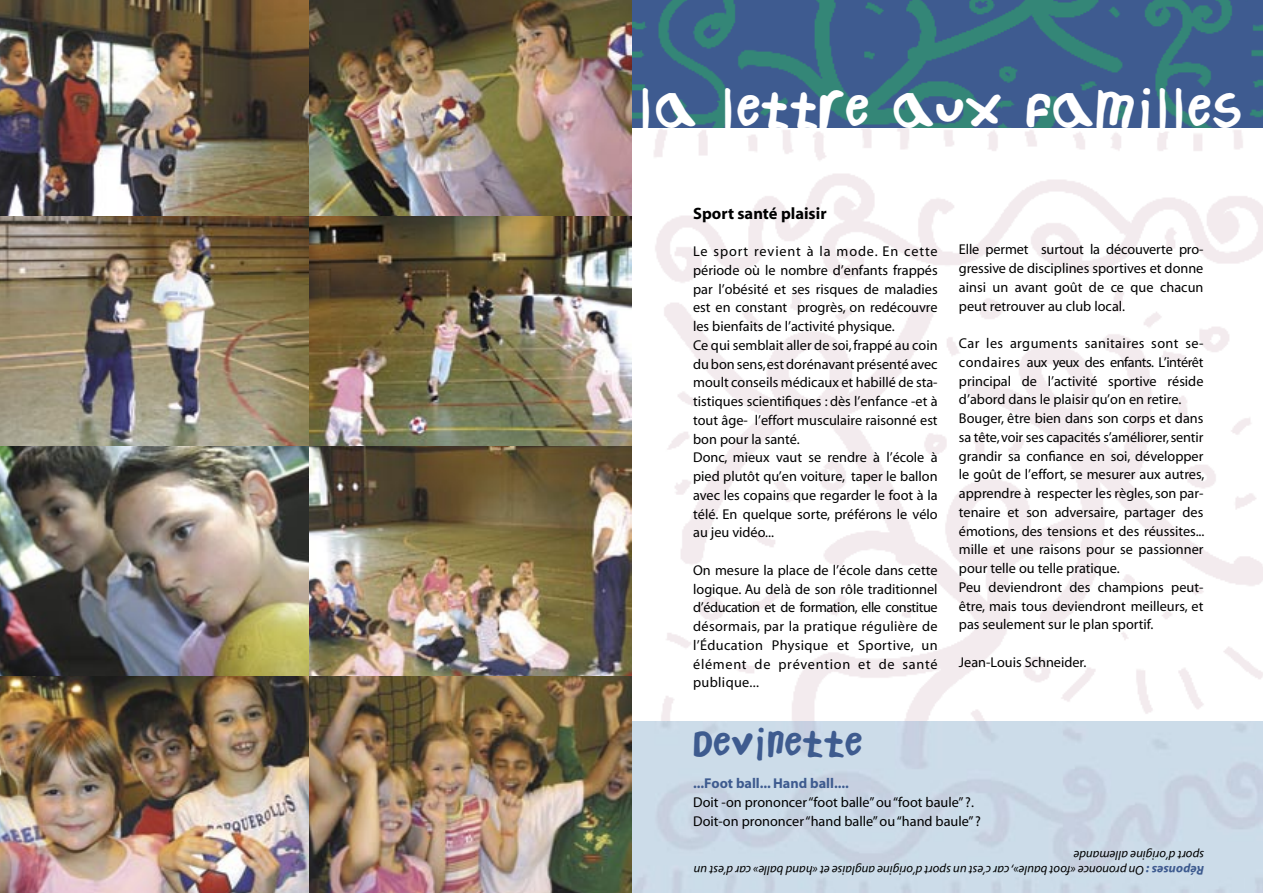
<style>
.page{position:relative;width:1263px;height:893px;background:#fff}
.page>*{position:absolute;margin:0;border:0;box-sizing:border-box;transform-origin:0 0}
.t1{font:45px "Childs Play Age Six";color:#fff}
.t2{font:33px "Childs Play Age Six";color:#3e5b8f}
.t3{font:700 16.5px "Myriad";color:#000}
.t4{font:14.25px/18.8px "Myriad";color:#000}
.t5{font:700 14.25px "Myriad";color:#3e5b8f}
.t6{font:italic 12.75px/15px "Myriad";color:#000}
.s1{font-weight:700;color:#3e5b8f}
</style>
<div class="page">
<img style="left:0;top:0;width:1263px;height:893px">
<img style="left:631px;top:721px;width:632px;height:172px">
<svg style="left:631px;top:0;width:632px;height:128px;background:#3b6689"></svg>
<h1 class="t1" style="left:638px;top:88px;width:605px">la lettre aux familles</h1>
<p class="t3" style="left:693px;top:205px;width:135px">Sport santé plaisir</p>
<p class="t4" style="left:693px;top:243px;width:246px">Le sport revient à la mode. En cette période où le nombre d’enfants frappés par l’obésité et ses risques de maladies est en constant progrès, on redécouvre les bienfaits de l’activité physique.<br>Ce qui semblait aller de soi, frappé au coin du bon sens, est dorénavant présenté avec moult conseils médicaux et habillé de sta&shy;tistiques scientifiques : dès l’enfance -et à tout âge- l’effort musculaire raisonné est bon pour la santé.<br>Donc, mieux vaut se rendre à l’école à pied plutôt qu’en voiture, taper le ballon avec les copains que regarder le foot à la télé. En quelque sorte, préférons le vélo au jeu vidéo...</p>
<p class="t4" style="left:693px;top:561px;width:246px;text-align:justify">On mesure la place de l’école dans cette logique. Au delà de son rôle traditionnel d’éducation et de formation, elle constitue désormais, par la pratique régulière de l’Éducation Physique et Sportive, un élément de prévention et de santé publique...</p>
<p class="t4" style="left:959px;top:241px;width:246px;text-align:justify">Elle permet surtout la découverte pro&shy;gressive de disciplines sportives et donne ainsi un avant goût de ce que chacun peut retrouver au club local.</p>
<p class="t4" style="left:959px;top:335px;width:247px">Car les arguments sanitaires sont se&shy;condaires aux yeux des enfants. L’intérêt principal de l’activité sportive réside d’abord dans le plaisir qu’on en retire.<br>Bouger, être bien dans son corps et dans sa tête, voir ses capacités s’améliorer, sentir grandir sa confiance en soi, développer le goût de l’effort, se mesurer aux autres, apprendre à respecter les règles, son par&shy;tenaire et son adversaire, partager des émotions, des tensions et des réussites... mille et une raisons pour se passionner pour telle ou telle pratique.<br>Peu deviendront des champions peut&shy;être, mais tous deviendront meilleurs, et pas seulement sur le plan sportif.</p>
<p class="t4" style="left:959px;top:653px;width:129px">Jean-Louis Schneider.</p>
<h2 class="t2" style="left:693px;top:727px;width:171px">Devinette</h2>
<p class="t5" style="left:693px;top:776px;width:157px">...Foot ball... Hand ball....</p>
<p class="t4" style="left:693px;top:793px;width:289px">Doit -on prononcer “foot balle” ou “foot baule” ?.<br>Doit-on prononcer “hand balle” ou “hand baule” ?</p>
<p class="t6" style="left:1204px;top:877px;width:512px;rotate:-180deg"><span class="s1">Réponses :</span> On prononce «foot baule», car c’est un sport d’origine anglaise et «hand balle» car d’est un sport d’origine allemande</p>
</div>
